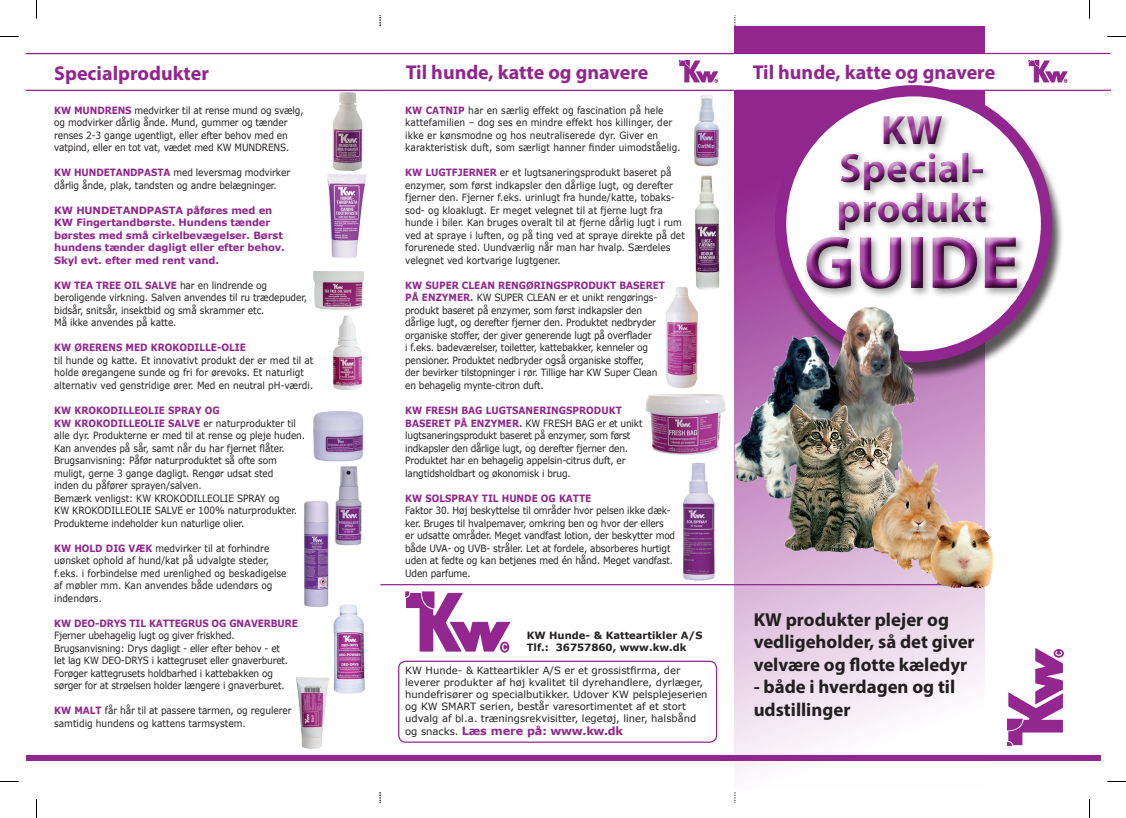
<style>
.page{position:relative;width:1126px;height:818px;background:#fff}
.page>*{position:absolute;margin:0;border:0;box-sizing:border-box;transform-origin:0 0}
.t1{font:700 75px "Myriad Pro";color:#92268f}
.t2{font:700 41.25px/38.8px "Myriad Pro";color:#92268f;text-align:center}
.t3{font:700 20px "Myriad Pro";color:#92268f}
.t4{font:700 18.75px/22.5px "Myriad Pro";color:#231f20}
.t5{font:700 11.25px "Verdana";color:#92268f}
.t6{font:10px/12.5px "Verdana";letter-spacing:-.01em;color:#231f20;scale:.9 1}
.t7{font:10px/12px "Verdana";letter-spacing:-.01em;color:#231f20}
.t8{font:10px/12.5px "Verdana";letter-spacing:.01em;color:#231f20;scale:.9 1}
.t9{font:700 10px/12.5px "Verdana";letter-spacing:-.01em;color:#92268f}
.t10{font:700 10px "Verdana";letter-spacing:-.01em;color:#92268f;scale:.9 1}
.t11{font:700 10px/12.5px "Verdana";color:#231f20}
.s1{font-weight:700;color:#92268f}
.s2{font-weight:400;font-size:10px;color:#231f20}
</style>
<div class="page">
<img style="left:333px;top:604px;width:32px;height:90px">
<hr style="left:380px;top:583px;width:730px;height:2px;background:#92268f">
<img style="left:296px;top:677px;width:5px;height:49px">
<div style="left:398px;top:660px;width:319px;height:82px;border:1px solid #92268f;border-radius:7px"></div>
<img style="left:665px;top:287px;width:33px;height:101px">
<img style="left:645px;top:393px;width:80px;height:61px">
<img style="left:694px;top:95px;width:25px;height:72px">
<img style="left:335px;top:466px;width:27px;height:79px">
<img style="left:313px;top:411px;width:51px;height:50px">
<img style="left:303px;top:501px;width:26px;height:106px">
<img style="left:692px;top:175px;width:28px;height:115px">
<img style="left:313px;top:271px;width:16px;height:36px">
<img style="left:332px;top:92px;width:31px;height:79px">
<img style="left:327px;top:174px;width:39px;height:84px">
<img style="left:683px;top:463px;width:32px;height:117px">
<hr style="left:26px;top:90px;width:365px;height:1px;background:#92268f">
<hr style="left:26px;top:53px;width:365px;height:1px;background:#92268f">
<hr style="left:391px;top:90px;width:382px;height:1px;background:#92268f">
<hr style="left:391px;top:53px;width:382px;height:1px;background:#92268f">
<svg style="left:734px;top:26px;width:250px;height:747px"></svg>
<div style="left:984px;top:15px;width:126px;height:787px;background:#fff"></div>
<div style="left:734px;top:54px;width:363px;height:36px;background:#fff"></div>
<div style="left:773px;top:89px;width:291px;height:291px;background:#231f20;opacity:.75"></div>
<svg style="left:780px;top:91px;width:266px;height:265px"></svg>
<div style="left:775px;top:85px;width:276px;height:277px;border:11px solid #92268f;border-radius:50%"></div>
<div style="left:797px;top:107px;width:227px;height:187px;background:#fff;opacity:.75"></div>
<div style="left:802px;top:109px;width:223px;height:189px;background:#231f20;opacity:.75"></div>
<hr style="left:735px;top:90px;width:375px;height:1px;background:#92268f">
<hr style="left:736px;top:53px;width:374px;height:1px;background:#92268f">
<img style="left:840px;top:306px;width:31px;height:46px">
<img style="left:784px;top:404px;width:122px;height:147px">
<img style="left:871px;top:461px;width:81px;height:112px">
<img style="left:930px;top:520px;width:63px;height:68px">
<div style="left:26px;top:754px;width:1073px;height:5px;background:#92268f"></div>
<svg style="left:1006px;top:648px;width:61px;height:113px"></svg>
<div style="left:500px;top:641px;width:9px;height:11px;background:#93268f;border-radius:50%"></div>
<svg style="left:405px;top:591px;width:105px;height:60px"></svg>
<img style="left:338px;top:315px;width:8px;height:31px">
<svg style="left:1028px;top:60px;width:39px;height:23px"></svg>
<svg style="left:679px;top:60px;width:39px;height:23px"></svg>
<svg style="left:0;top:36px;width:19px;height:1px"></svg>
<svg style="left:1107px;top:36px;width:18px;height:1px"></svg>
<svg style="left:36px;top:0;width:1px;height:19px"></svg>
<svg style="left:36px;top:799px;width:1px;height:18px"></svg>
<svg style="left:1089px;top:0;width:1px;height:19px"></svg>
<svg style="left:1089px;top:799px;width:1px;height:18px"></svg>
<h3 class="t3" style="left:54px;top:60px;width:156px">Specialprodukter</h3>
<p class="t6" style="left:54px;top:104px;width:279px"><span class="s1">KW MUNDRENS</span> medvirker til at rense mund og svælg, og modvirker dårlig ånde. Mund, gummer og tænder renses 2-3 gange ugentligt, eller efter behov med en vatpind, eller en tot vat, vædet med KW MUNDRENS.</p>
<p class="t6" style="left:54px;top:166px;width:264px"><span class="s1">KW HUNDETANDPASTA</span> med leversmag modvirker dårlig ånde, plak, tandsten og andre belægninger.</p>
<p class="t9" style="left:54px;top:203px;width:232px">KW HUNDETANDPASTA påføres med en KW Fingertandbørste. Hundens tænder børstes med små cirkelbevægelser. Børst hundens tænder dagligt eller efter behov.<br>Skyl evt. efter med rent vand.</p>
<p class="t6" style="left:54px;top:279px;width:282px"><span class="s1">KW TEA TREE OIL SALVE</span> har en lindrende og beroligende virkning. Salven anvendes til ru trædepuder, bidsår, snitsår, insektbid og små skrammer etc.<br>Må ikke anvendes på katte.</p>
<p class="t10" style="left:54px;top:340px;width:214px">KW ØRERENS MED KROKODILLE-OLIE</p>
<p class="t6" style="left:54px;top:354px;width:289px">til hunde og katte. Et innovativt produkt der er med til at holde øregangene sunde og fri for ørevoks. Et naturligt alternativ ved genstridige ører. Med en neutral pH-værdi.</p>
<p class="t6" style="left:54px;top:404px;width:280px"><span class="s1">KW KROKODILLEOLIE SPRAY OG<br>KW KROKODILLEOLIE SALVE</span> er naturprodukter til alle dyr. Produkterne er med til at rense og pleje huden.<br>Kan anvendes på sår, samt når du har fjernet flåter.<br>Brugsanvisning: Påfør naturproduktet så ofte som muligt, gerne 3 gange dagligt. Rengør udsat sted<br>inden du påfører sprayen/salven.<br>Bemærk venligst: KW KROKODILLEOLIE SPRAY og<br>KW KROKODILLEOLIE SALVE er 100% naturprodukter.<br>Produkterne indeholder kun naturlige olier.</p>
<p class="t6" style="left:54px;top:541px;width:260px"><span class="s1">KW HOLD DIG VÆK</span> medvirker til at forhindre uønsket ophold af hund/kat på udvalgte steder, f.eks. i forbindelse med urenlighed og beskadigelse af møbler mm. Kan anvendes både udendørs og indendørs.</p>
<p class="t10" style="left:54px;top:615px;width:272px">KW DEO-DRYS TIL KATTEGRUS OG GNAVERBURE</p>
<p class="t6" style="left:54px;top:629px;width:261px">Fjerner ubehagelig lugt og giver friskhed.<br>Brugsanvisning: Drys dagligt - eller efter behov - et let lag KW DEO-DRYS i kattegruset eller gnaverburet.<br>Forøger kattegrusets holdbarhed i kattebakken og sørger for at strøelsen holder længere i gnaverburet.</p>
<p class="t6" style="left:54px;top:704px;width:265px"><span class="s1">KW MALT</span> får hår til at passere tarmen, og regulerer samtidig hundens og kattens tarmsystem.</p>
<h3 class="t3" style="left:405px;top:59px;width:244px">Til hunde, katte og gnavere</h3>
<h3 class="t3" style="left:752px;top:59px;width:244px">Til hunde, katte og gnavere</h3>
<p class="t8" style="left:405px;top:104px;width:307px"><span class="s1">KW CATNIP</span> har en særlig effekt og fascination på hele kattefamilien – dog ses en mindre effekt hos killinger, der ikke er kønsmodne og hos neutraliserede dyr. Giver en karakteristisk duft, som særligt hanner finder uimodståelig.</p>
<p class="t6" style="left:405px;top:166px;width:312px"><span class="s1">KW LUGTFJERNER</span> er et lugtsaneringsprodukt baseret på enzymer, som først indkapsler den dårlige lugt, og derefter fjerner den. Fjerner f.eks. urinlugt fra hunde/katte, tobaks&shy;sod- og kloaklugt. Er meget velegnet til at fjerne lugt fra hunde i biler. Kan bruges overalt til at fjerne dårlig lugt i rum ved at spraye i luften, og på ting ved at spraye direkte på det forurenede sted. Uundværlig når man har hvalp. Særdeles velegnet ved kortvarige lugtgener.</p>
<p class="t6" style="left:405px;top:279px;width:290px"><span class="s1">KW SUPER CLEAN RENGØRINGSPRODUKT BASERET PÅ ENZYMER.</span> KW SUPER CLEAN er et unikt rengørings&shy;produkt baseret på enzymer, som først indkapsler den dårlige lugt, og derefter fjerner den. Produktet nedbryder organiske stoffer, der giver generende lugt på overflader<br>i f.eks. badeværelser, toiletter, kattebakker, kenneler og pensioner. Produktet nedbryder også organiske stoffer,<br>der bevirker tilstopninger i rør. Tillige har KW Super Clean en behagelig mynte-citron duft.</p>
<p class="t6" style="left:405px;top:404px;width:265px"><span class="s1">KW FRESH BAG LUGTSANERINGSPRODUKT BASERET PÅ ENZYMER.</span> KW FRESH BAG er et unikt lugtsaneringsprodukt baseret på enzymer, som først indkapsler den dårlige lugt, og derefter fjerner den.<br>Produktet har en behagelig appelsin-citrus duft, er langtidsholdbart og økonomisk i brug.</p>
<p class="t10" style="left:405px;top:490px;width:208px">KW SOLSPRAY TIL HUNDE OG KATTE</p>
<p class="t6" style="left:405px;top:504px;width:301px">Faktor 30. Høj beskyttelse til områder hvor pelsen ikke dæk&shy;ker. Bruges til hvalpemaver, omkring ben og hvor der ellers er udsatte områder. Meget vandfast lotion, der beskytter mod både UVA- og UVB- stråler. Let at fordele, absorberes hurtigt uden at fedte og kan betjenes med én hånd. Meget vandfast.<br>Uden parfume.</p>
<p class="t11" style="left:527px;top:628px;width:177px">KW Hunde- &amp; Katteartikler A/S<br>Tlf.: 36757860, www.kw.dk</p>
<p class="t7" style="left:405px;top:663px;width:304px">KW Hunde- &amp; Katteartikler A/S er et grossistfirma, der leverer produkter af høj kvalitet til dyrehandlere, dyrlæger, hundefrisører og specialbutikker. Udover KW pelsplejeserien og KW SMART serien, består varesortimentet af et stort udvalg af bl.a. træningsrekvisitter, legetøj, liner, halsbånd</p>
<p class="t5" style="left:405px;top:722px;width:219px"><span class="s2">og snacks.</span> Læs mere på: www.kw.dk</p>
<h2 class="t2" style="left:836px;top:109px;width:152px">KW<br>Special&shy;produkt</h2>
<h1 class="t1" style="left:803px;top:213px;width:217px">GUIDE</h1>
<h3 class="t4" style="left:753px;top:607px;width:222px">KW produkter plejer og vedligeholder, så det giver velvære og flotte kæledyr</h3>
<h3 class="t4" style="left:753px;top:674px;width:203px">- både i hverdagen og til udstillinger</h3>
</div>
